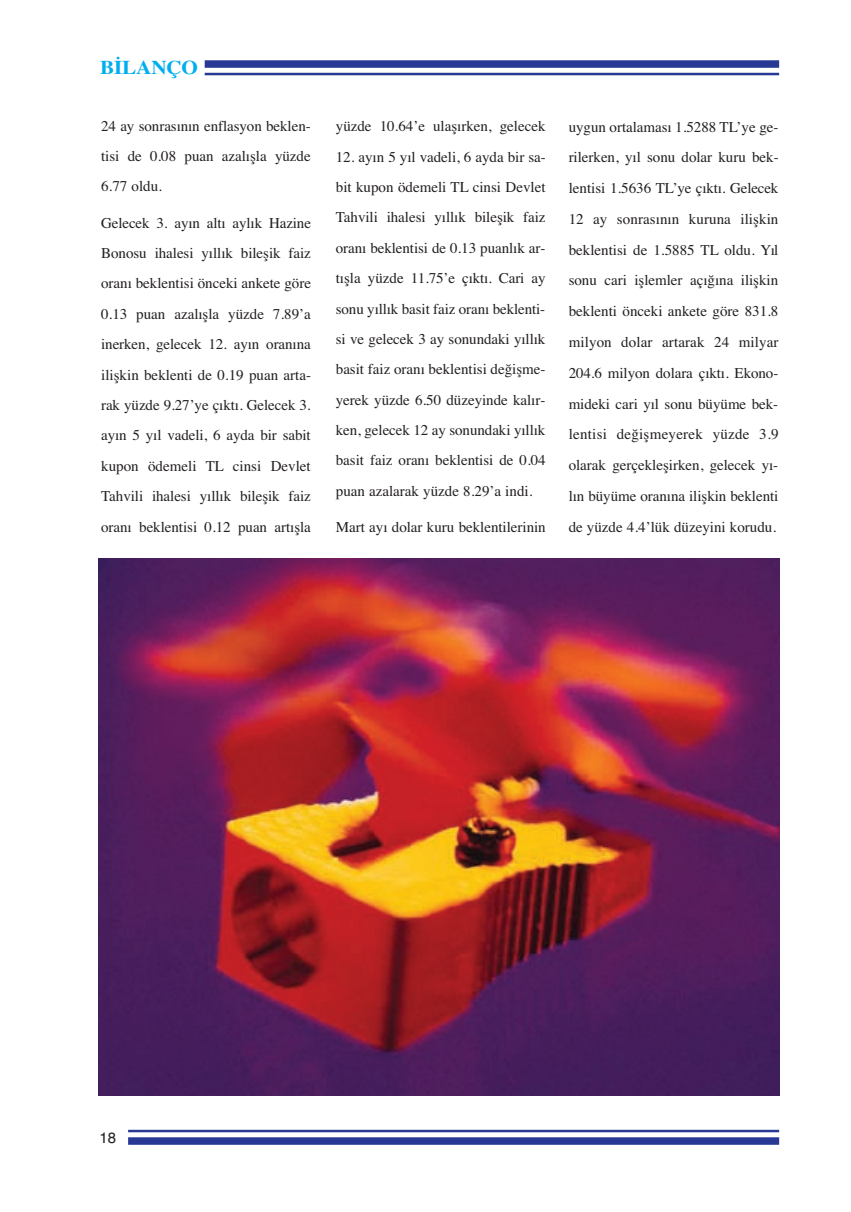
<style>
.page{position:relative;width:851px;height:1212px;background:#fff}
.page>*{position:absolute;margin:0;border:0;box-sizing:border-box;transform-origin:0 0}
.t1{font:700 19.5px "Times TU";letter-spacing:-.01em;color:#00aeef;scale:1.09 1}
.t2{font:15px/30.8px "Times TU";color:#231f20;text-align:justify}
.t3{font:15px "Helvetica TU";color:#231f20}
</style>
<div class="page">
<hr style="left:128px;top:1130px;width:651px;height:2px;background:#273895">
<div style="left:128px;top:1137px;width:651px;height:8px;background:#273895"></div>
<div style="left:205px;top:60px;width:574px;height:8px;background:#273895"></div>
<hr style="left:205px;top:73px;width:574px;height:2px;background:#273895">
<img style="left:99px;top:558px;width:680px;height:537px">
<h1 class="t1" style="left:100px;top:56px;width:91px">BİLANÇO</h1>
<p class="t2" style="left:101px;top:111px;width:211px;line-height:29.7px">24 ay sonrasının enflasyon beklen&shy;tisi de 0.08 puan azalışla yüzde 6.77 oldu.</p>
<p class="t2" style="left:101px;top:207px;width:211px">Gelecek 3. ayın altı aylık Hazine Bonosu ihalesi yıllık bileşik faiz oranı beklentisi önceki ankete göre 0.13 puan azalışla yüzde 7.89’a inerken, gelecek 12. ayın oranına ilişkin beklenti de 0.19 puan arta&shy;rak yüzde 9.27’ye çıktı. Gelecek 3. ayın 5 yıl vadeli, 6 ayda bir sabit kupon ödemeli TL cinsi Devlet Tahvili ihalesi yıllık bileşik faiz oranı beklentisi 0.12 puan artışla</p>
<p class="t2" style="left:336px;top:111px;width:211px">yüzde 10.64’e ulaşırken, gelecek</p>
<p class="t2" style="left:336px;top:141px;width:211px;line-height:30.3px">12. ayın 5 yıl vadeli, 6 ayda bir sa&shy;bit kupon ödemeli TL cinsi Devlet Tahvili ihalesi yıllık bileşik faiz oranı beklentisi de 0.13 puanlık ar&shy;tışla yüzde 11.75’e çıktı. Cari ay sonu yıllık basit faiz oranı beklenti&shy;si ve gelecek 3 ay sonundaki yıllık basit faiz oranı beklentisi değişme&shy;yerek yüzde 6.50 düzeyinde kalır&shy;ken, gelecek 12 ay sonundaki yıllık basit faiz oranı beklentisi de 0.04 puan azalarak yüzde 8.29’a indi.</p>
<p class="t2" style="left:336px;top:511px;width:211px">Mart ayı dolar kuru beklentilerinin</p>
<p class="t2" style="left:568px;top:111px;width:211px">uygun ortalaması 1.5288 TL’ye ge&shy;rilerken, yıl sonu dolar kuru bek&shy;lentisi 1.5636 TL’ye çıktı. Gelecek 12 ay sonrasının kuruna ilişkin beklentisi de 1.5885 TL oldu. Yıl sonu cari işlemler açığına ilişkin beklenti önceki ankete göre 831.8 milyon dolar artarak 24 milyar 204.6 milyon dolara çıktı. Ekono&shy;mideki cari yıl sonu büyüme bek&shy;lentisi değişmeyerek yüzde 3.9 olarak gerçekleşirken, gelecek yı&shy;lın büyüme oranına ilişkin beklenti de yüzde 4.4’lük düzeyini korudu.</p>
<p class="t3" style="left:100px;top:1129px;width:18px">18</p>
</div>
